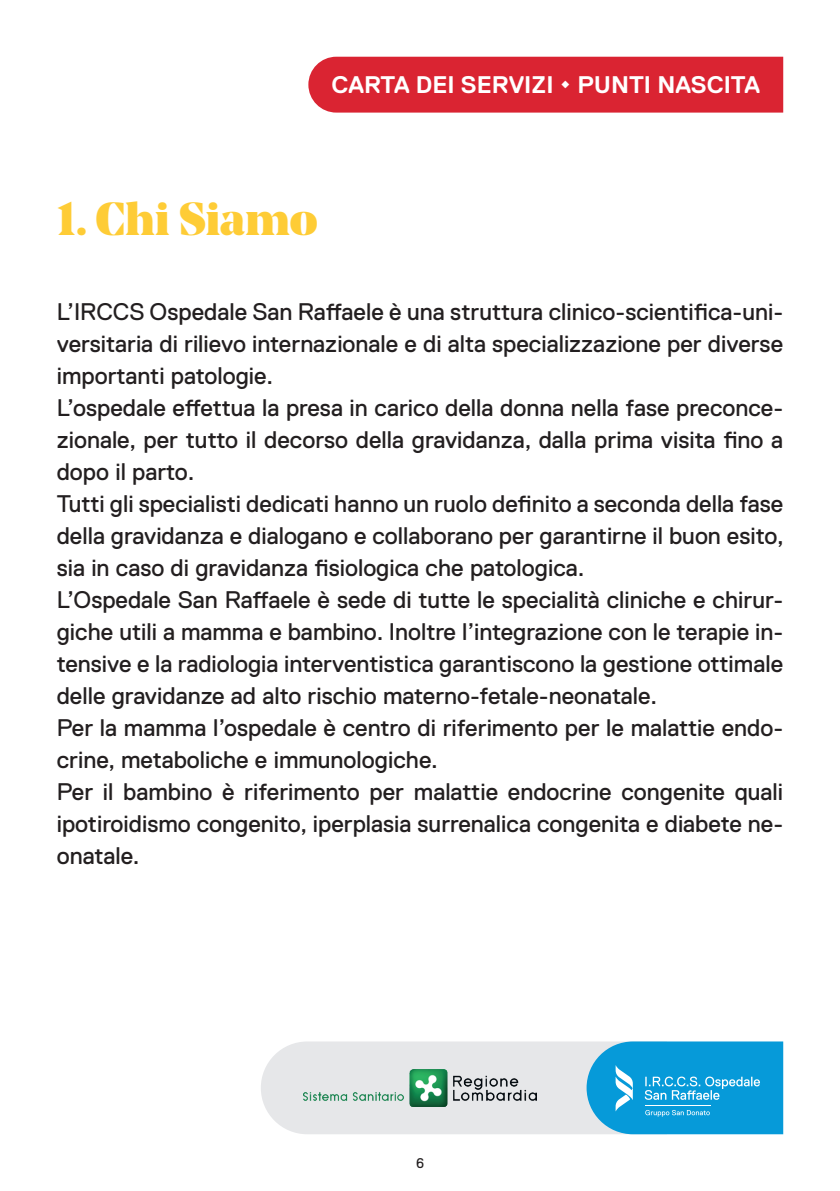
<style>
.page{position:relative;width:840px;height:1191px;background:#fff}
.page>*{position:absolute;margin:0;border:0;box-sizing:border-box;transform-origin:0 0}
.t1{font:900 46px "Noe Display";color:#fecc36}
.t2{font:24px/32px "Replica";color:#231f20}
.t3{font:700 24px "Replica";color:#fff}
.t4{font:14px "Replica";color:#231f20}
</style>
<div class="page">
<div style="left:308px;top:57px;width:474px;height:56px;background:#da2432"></div>
<svg style="left:261px;top:1041px;width:521px;height:93px;background:#8ec9e3"></svg>
<img style="left:303px;top:1069px;width:233px;height:37px">
<p class="t3" style="left:331px;top:71px;width:429px">CARTA DEI SERVIZI • PUNTI NASCITA</p>
<h1 class="t1" style="left:57px;top:189px;width:262px">1. Chi Siamo</h1>
<p class="t2" style="left:57px;top:296px;width:728px">L’IRCCS Ospedale San Raffaele è una struttura clinico-scientifica-uni&shy;versitaria di rilievo internazionale e di alta specializzazione per diverse importanti patologie.<br>L’ospedale effettua la presa in carico della donna nella fase preconce&shy;zionale, per tutto il decorso della gravidanza, dalla prima visita fino a dopo il parto.<br>Tutti gli specialisti dedicati hanno un ruolo definito a seconda della fase della gravidanza e dialogano e collaborano per garantirne il buon esito, sia in caso di gravidanza fisiologica che patologica.<br>L’Ospedale San Raffaele è sede di tutte le specialità cliniche e chirur&shy;giche utili a mamma e bambino. Inoltre l’integrazione con le terapie in&shy;tensive e la radiologia interventistica garantiscono la gestione ottimale delle gravidanze ad alto rischio materno-fetale-neonatale.<br>Per la mamma l’ospedale è centro di riferimento per le malattie endo&shy;crine, metaboliche e immunologiche.<br>Per il bambino è riferimento per malattie endocrine congenite quali ipotiroidismo congenito, iperplasia surrenalica congenita e diabete ne&shy;onatale.</p>
<p class="t4" style="left:416px;top:1155px;width:9px">6</p>
</div>
